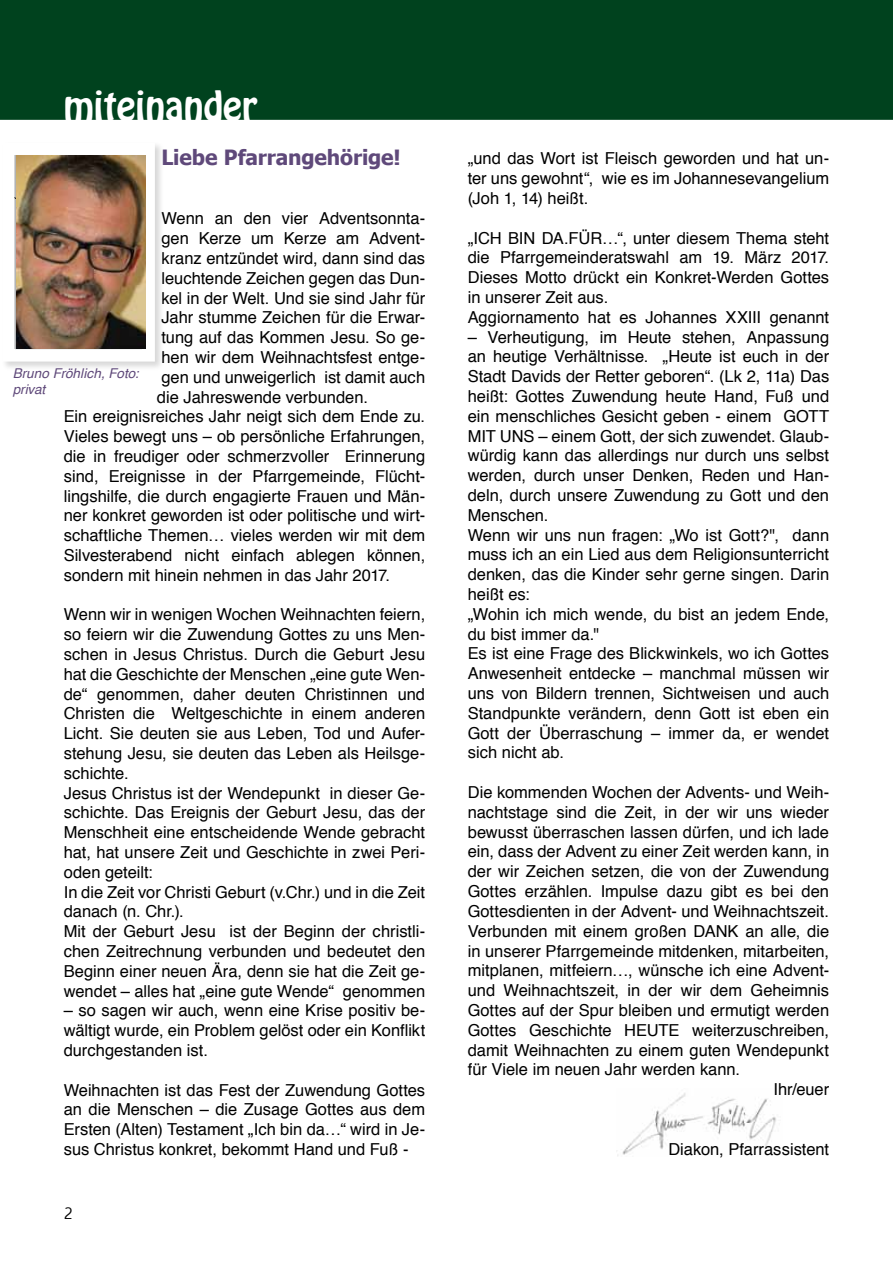
<style>
.page{position:relative;width:893px;height:1263px;background:#fff}
.page>*{position:absolute;margin:0;border:0;box-sizing:border-box;transform-origin:0 0}
.t1{font:36px "Hobo Std";color:#fff}
.t2{font:700 21px "Tahoma";letter-spacing:-.01em;color:#5f497a}
.t3{font:16.5px/19.8px "Helvetica";color:#000}
.t4{font:15px "Euphemia UCAS";color:#000}
.t5{font:italic 13.5px/16.2px "Helvetica";letter-spacing:.005em;color:#5f497a}
</style>
<div class="page">
<div style="left:0;top:0;width:893px;height:120px;background:#00421e"></div>
<img style="left:617px;top:1093px;width:159px;height:63px">
<div style="left:1px;top:141px;width:164px;height:230px;background:#000;opacity:.16"></div>
<img style="left:17px;top:155px;width:128px;height:193px">
<h1 class="t1" style="left:64px;top:81px;width:195px">miteinander</h1>
<p class="t2" style="left:161px;top:143px;width:241px">Liebe Pfarrangehörige!</p>
<p class="t3" style="left:161px;top:209px;width:265px">Wenn an den vier Adventsonnta-</p>
<p class="t3" style="left:161px;top:229px;width:265px">gen Kerze um Kerze am Advent-</p>
<p class="t3" style="left:161px;top:249px;width:265px">kranz entzündet wird, dann sind das</p>
<p class="t3" style="left:161px;top:268px;width:265px">leuchtende Zeichen gegen das Dun-</p>
<p class="t3" style="left:161px;top:288px;width:265px">kel in der Welt. Und sie sind Jahr für</p>
<p class="t3" style="left:161px;top:308px;width:265px">Jahr stumme Zeichen für die Erwar-</p>
<p class="t3" style="left:161px;top:328px;width:265px">tung auf das Kommen Jesu. So ge-</p>
<p class="t3" style="left:161px;top:348px;width:265px">hen wir dem Weihnachtsfest entge-</p>
<p class="t3" style="left:161px;top:367px;width:265px">gen und unweigerlich ist damit auch</p>
<p class="t3" style="left:157px;top:387px;width:213px">die Jahreswende verbunden.</p>
<p class="t3" style="left:64px;top:407px;width:363px">Ein ereignisreiches Jahr neigt sich dem Ende zu.</p>
<p class="t3" style="left:64px;top:427px;width:363px">Vieles bewegt uns – ob persönliche Erfahrungen,</p>
<p class="t3" style="left:64px;top:447px;width:363px">die in freudiger oder schmerzvoller Erinnerung</p>
<p class="t3" style="left:64px;top:466px;width:363px">sind, Ereignisse in der Pfarrgemeinde, Flücht-</p>
<p class="t3" style="left:64px;top:486px;width:363px">lingshilfe, die durch engagierte Frauen und Män-</p>
<p class="t3" style="left:64px;top:506px;width:363px">ner konkret geworden ist oder politische und wirt-</p>
<p class="t3" style="left:64px;top:526px;width:363px">schaftliche Themen… vieles werden wir mit dem</p>
<p class="t3" style="left:64px;top:546px;width:363px">Silvesterabend nicht einfach ablegen können,</p>
<p class="t3" style="left:64px;top:565px;width:328px">sondern mit hinein nehmen in das Jahr 2017.</p>
<p class="t3" style="left:64px;top:605px;width:363px">Wenn wir in wenigen Wochen Weihnachten feiern, so feiern wir die Zuwendung Gottes zu uns Men&shy;schen in Jesus Christus. Durch die Geburt Jesu hat die Geschichte der Menschen „eine gute Wen&shy;de“ genommen, daher deuten Christinnen und Christen die Weltgeschichte in einem anderen Licht. Sie deuten sie aus Leben, Tod und Aufer&shy;stehung Jesu, sie deuten das Leben als Heilsge&shy;schichte.<br>Jesus Christus ist der Wendepunkt in dieser Ge&shy;schichte. Das Ereignis der Geburt Jesu, das der Menschheit eine entscheidende Wende gebracht hat, hat unsere Zeit und Geschichte in zwei Peri&shy;oden geteilt:<br>In die Zeit vor Christi Geburt (v.Chr.) und in die Zeit danach (n. Chr.).<br>Mit der Geburt Jesu ist der Beginn der christli&shy;chen Zeitrechnung verbunden und bedeutet den Beginn einer neuen Ära, denn sie hat die Zeit ge&shy;wendet – alles hat „eine gute Wende“ genommen</p>
<p class="t3" style="left:64px;top:1001px;width:363px;text-align:justify">– so sagen wir auch, wenn eine Krise positiv be&shy;wältigt wurde, ein Problem gelöst oder ein Konflikt durchgestanden ist.</p>
<p class="t3" style="left:64px;top:1080px;width:363px;text-align:justify">Weihnachten ist das Fest der Zuwendung Gottes an die Menschen – die Zusage Gottes aus dem Ersten (Alten) Testament „Ich bin da…“ wird in Je&shy;sus Christus konkret, bekommt Hand und Fuß -</p>
<p class="t5" style="left:13px;top:366px;width:127px">Bruno Fröhlich, Foto: privat</p>
<p class="t4" style="left:64px;top:1203px;width:10px">2</p>
<p class="t3" style="left:468px;top:149px;width:363px;text-align:justify">„und das Wort ist Fleisch geworden und hat un&shy;ter uns gewohnt“, wie es im Johannesevangelium (Joh 1, 14) heißt.</p>
<p class="t3" style="left:468px;top:228px;width:363px">„ICH BIN DA.FÜR…“, unter diesem Thema steht die Pfarrgemeinderatswahl am 19. März 2017.<br>Dieses Motto drückt ein Konkret-Werden Gottes in unserer Zeit aus.<br>Aggiornamento hat es Johannes XXIII genannt</p>
<p class="t3" style="left:468px;top:327px;width:363px">– Verheutigung, im Heute stehen, Anpassung an heutige Verhältnisse. „Heute ist euch in der Stadt Davids der Retter geboren“. (Lk 2, 11a) Das heißt: Gottes Zuwendung heute Hand, Fuß und ein menschliches Gesicht geben - einem GOTT MIT UNS – einem Gott, der sich zuwendet. Glaub&shy;würdig kann das allerdings nur durch uns selbst werden, durch unser Denken, Reden und Han&shy;deln, durch unsere Zuwendung zu Gott und den Menschen.<br>Wenn wir uns nun fragen: „Wo ist Gott?", dann muss ich an ein Lied aus dem Religionsunterricht denken, das die Kinder sehr gerne singen. Darin heißt es:<br>„Wohin ich mich wende, du bist an jedem Ende, du bist immer da."<br>Es ist eine Frage des Blickwinkels, wo ich Gottes Anwesenheit entdecke – manchmal müssen wir uns von Bildern trennen, Sichtweisen und auch Standpunkte verändern, denn Gott ist eben ein Gott der Überraschung – immer da, er wendet sich nicht ab.</p>
<p class="t3" style="left:468px;top:783px;width:363px">Die kommenden Wochen der Advents- und Weih-</p>
<p class="t3" style="left:468px;top:803px;width:363px">nachtstage sind die Zeit, in der wir uns wieder</p>
<p class="t3" style="left:468px;top:822px;width:363px">bewusst überraschen lassen dürfen, und ich lade</p>
<p class="t3" style="left:468px;top:842px;width:363px">ein, dass der Advent zu einer Zeit werden kann, in</p>
<p class="t3" style="left:468px;top:862px;width:363px">der wir Zeichen setzen, die von der Zuwendung</p>
<p class="t3" style="left:468px;top:882px;width:363px">Gottes erzählen. Impulse dazu gibt es bei den</p>
<p class="t3" style="left:468px;top:902px;width:363px">Gottesdienten in der Advent- und Weihnachtszeit.</p>
<p class="t3" style="left:468px;top:921px;width:363px">Verbunden mit einem großen DANK an alle, die</p>
<p class="t3" style="left:468px;top:941px;width:363px">in unserer Pfarrgemeinde mitdenken, mitarbeiten,</p>
<p class="t3" style="left:468px;top:961px;width:363px">mitplanen, mitfeiern…, wünsche ich eine Advent-</p>
<p class="t3" style="left:468px;top:981px;width:363px">und Weihnachtszeit, in der wir dem Geheimnis</p>
<p class="t3" style="left:468px;top:1001px;width:363px">Gottes auf der Spur bleiben und ermutigt werden</p>
<p class="t3" style="left:468px;top:1020px;width:363px">Gottes Geschichte HEUTE weiterzuschreiben,</p>
<p class="t3" style="left:468px;top:1040px;width:363px">damit Weihnachten zu einem guten Wendepunkt</p>
<p class="t3" style="left:468px;top:1060px;width:274px">für Viele im neuen Jahr werden kann.</p>
<p class="t3" style="left:773px;top:1080px;width:57px">Ihr/euer</p>
<p class="t3" style="left:668px;top:1139px;width:162px">Diakon, Pfarrassistent</p>
</div>
